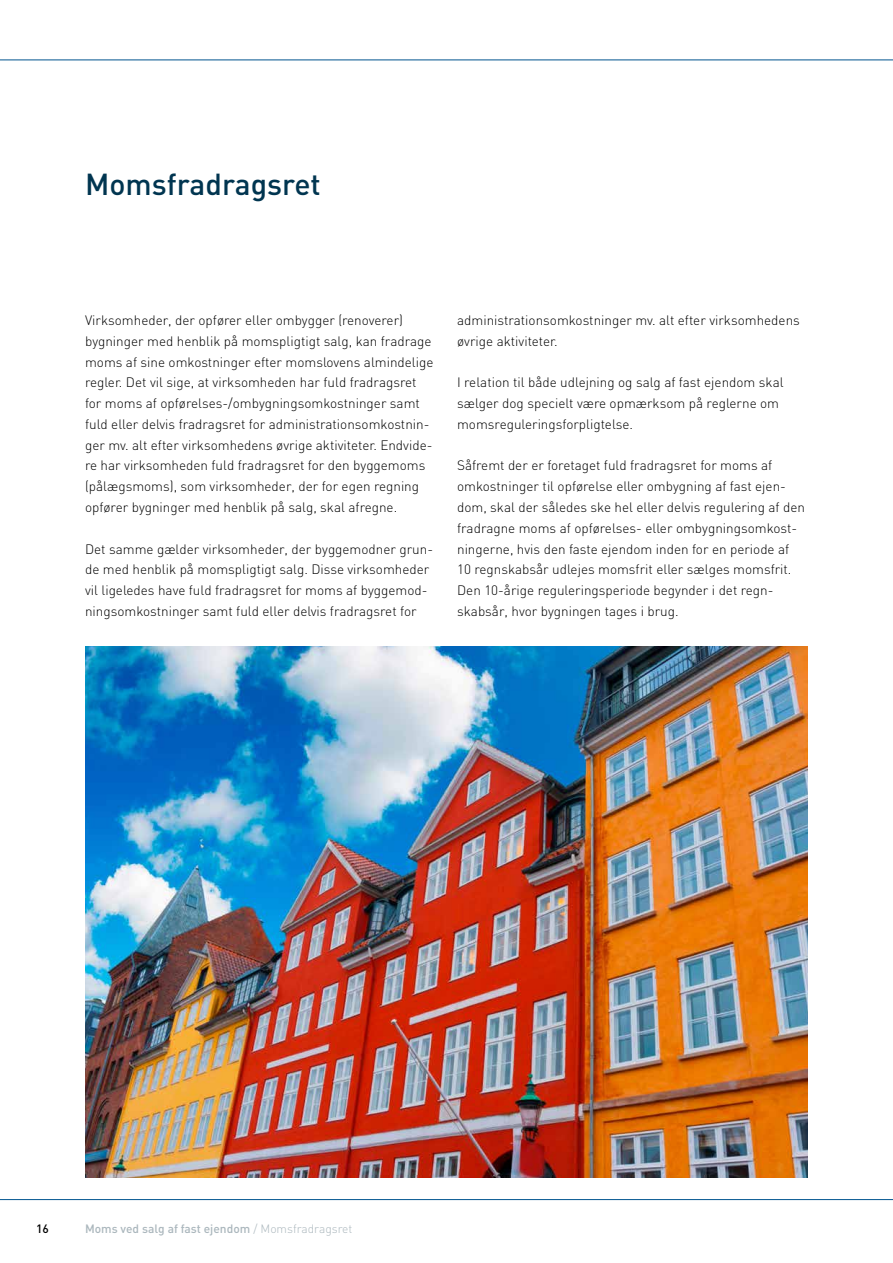
<style>
.page{position:relative;width:893px;height:1263px;background:#fff}
.page>*{position:absolute;margin:0;border:0;box-sizing:border-box;transform-origin:0 0}
.t1{font:500 30px "DIN";color:#003550}
.t2{font:300 13.5px/20.9px "DIN";color:#000}
.t3{font:500 12px "DIN";color:#abb7bd}
.t4{font:500 12px "DIN";color:#000}
.s1{font-weight:300}
</style>
<div class="page">
<img style="left:85px;top:646px;width:723px;height:532px">
<hr style="left:0;top:60px;width:893px;height:1px;background:#00548f">
<hr style="left:0;top:1199px;width:893px;height:1px;background:#00548f">
<h1 class="t1" style="left:85px;top:165px;width:237px">Momsfradragsret</h1>
<p class="t2" style="left:85px;top:310px;width:350px">Virksomheder, der opfører eller ombygger (renoverer) bygninger med henblik på momspligtigt salg, kan fradrage moms af sine omkostninger efter momslovens almindelige regler. Det vil sige, at virksomheden har fuld fradragsret for moms af opførelses-/ombygningsomkostninger samt fuld eller delvis fradragsret for administrationsomkostnin&shy;ger mv. alt efter virksomhedens øvrige aktiviteter. Endvide&shy;re har virksomheden fuld fradragsret for den byggemoms (pålægsmoms), som virksomheder, der for egen regning opfører bygninger med henblik på salg, skal afregne.</p>
<p class="t2" style="left:85px;top:538px;width:350px">Det samme gælder virksomheder, der byggemodner grun&shy;de med henblik på momspligtigt salg. Disse virksomheder vil ligeledes have fuld fradragsret for moms af byggemod&shy;ningsomkostninger samt fuld eller delvis fradragsret for</p>
<p class="t2" style="left:457px;top:310px;width:344px">administrationsomkostninger mv. alt efter virksomhedens øvrige aktiviteter.</p>
<p class="t2" style="left:457px;top:372px;width:328px">I relation til både udlejning og salg af fast ejendom skal sælger dog specielt være opmærksom på reglerne om momsreguleringsforpligtelse.</p>
<p class="t2" style="left:457px;top:455px;width:349px">Såfremt der er foretaget fuld fradragsret for moms af omkostninger til opførelse eller ombygning af fast ejen&shy;dom, skal der således ske hel eller delvis regulering af den fradragne moms af opførelses- eller ombygningsomkost&shy;ningerne, hvis den faste ejendom inden for en periode af 10 regnskabsår udlejes momsfrit eller sælges momsfrit.<br>Den 10-årige reguleringsperiode begynder i det regn&shy;skabsår, hvor bygningen tages i brug.</p>
<p class="t4" style="left:36px;top:1220px;width:14px">16</p>
<p class="t3" style="left:85px;top:1220px;width:269px">Moms ved salg af fast ejendom <span class="s1">/ Momsfradragsret</span></p>
</div>
